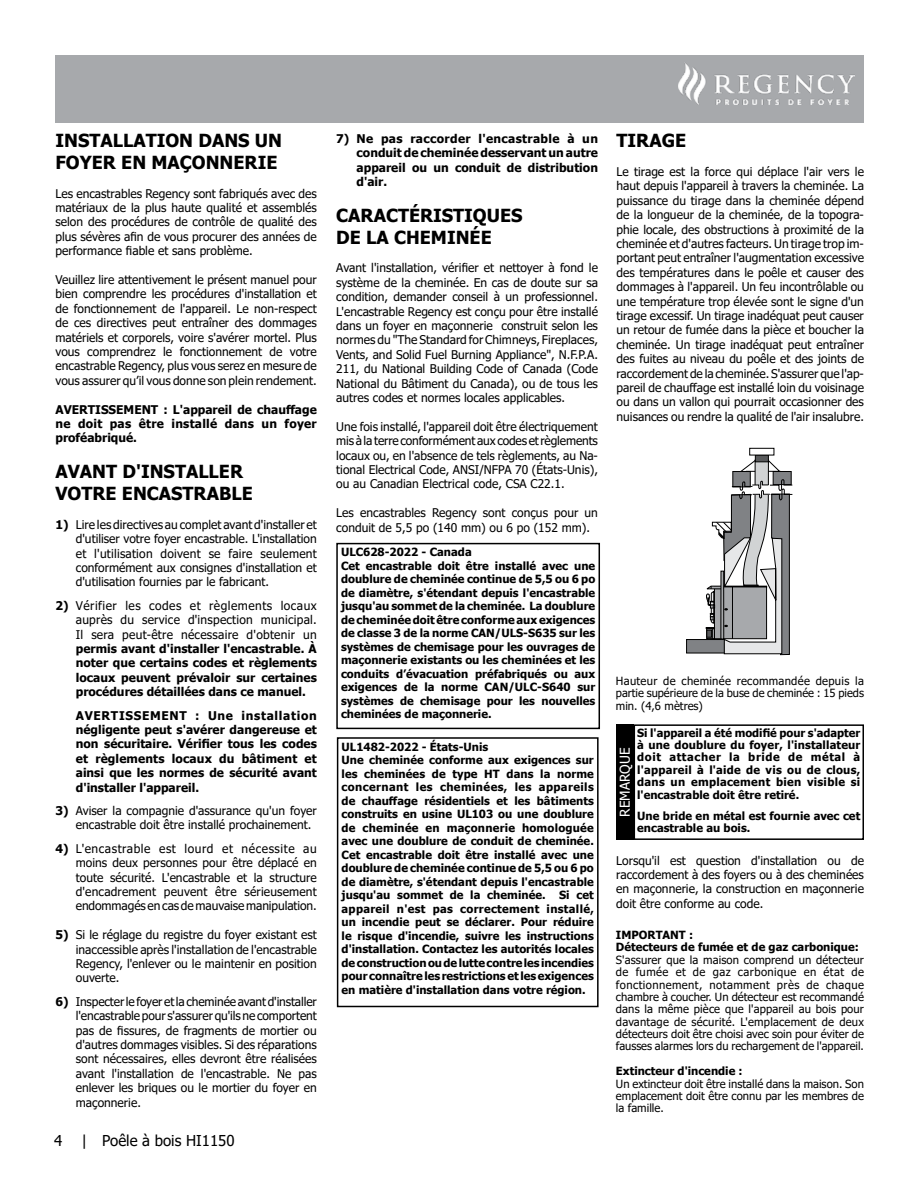
<style>
.page{position:relative;width:918px;height:1188px;background:#fff}
.page>*{position:absolute;margin:0;border:0;box-sizing:border-box;transform-origin:0 0}
.t1{font:700 18px/21.6px "Tahoma";color:#000}
.t2{font:15px "Tahoma";color:#000}
.t3{font:13.5px "Tahoma";color:#fff}
.t4{font:12px/14.4px "Tahoma";color:#000;text-align:justify}
.t5{font:700 12px/14.4px "Tahoma";color:#000;text-align:justify}
.t6{font:700 11.25px/13.5px "Tahoma";color:#000}
.t7{font:11.25px/12.3px "Tahoma";color:#000;text-align:justify}
.s1{font-weight:700}
</style>
<div class="page">
<div style="left:56px;top:55px;width:808px;height:67px;background:#a7a9ac"></div>
<img style="left:678px;top:63px;width:176px;height:42px">
<div style="left:686px;top:639px;width:39px;height:14px;background:#808285;border:1px solid #000"></div>
<div style="left:755px;top:455px;width:14px;height:7px;background:#58595b;border:1px solid #000"></div>
<div style="left:749px;top:448px;width:25px;height:7px;background:#fff;border:1px solid #000"></div>
<svg style="left:705px;top:459px;width:88px;height:196px"></svg>
<div style="left:336px;top:543px;width:264px;height:186px;border:2px solid #000"></div>
<div style="left:337px;top:737px;width:262px;height:270px;border:2px solid #000"></div>
<div style="left:616px;top:724px;width:17px;height:116px;background:#000"></div>
<div style="left:634px;top:724px;width:230px;height:116px;border:2px solid #000"></div>
<h1 class="t1" style="left:56px;top:131px;width:228px">INSTALLATION DANS UN<br>FOYER EN MAÇONNERIE</h1>
<p class="t4" style="left:56px;top:187px;width:263px">Les encastrables Regency sont fabriqués avec des matériaux de la plus haute qualité et assemblés selon des procédures de contrôle de qualité des plus sévères afin de vous procurer des années de performance fiable et sans problème.</p>
<p class="t4" style="left:56px;top:273px;width:263px">Veuillez lire attentivement le présent manuel pour bien comprendre les procédures d'installation et de fonctionnement de l'appareil. Le non-respect de ces directives peut entraîner des dommages matériels et corporels, voire s'avérer mortel. Plus vous comprendrez le fonctionnement de votre encastrable Regency, plus vous serez en mesure de vous assurer qu’il vous donne son plein rendement.</p>
<p class="t5" style="left:56px;top:403px;width:263px">AVERTISSEMENT : L'appareil de chauffage ne doit pas être installé dans un foyer proféabriqué.</p>
<h1 class="t1" style="left:56px;top:462px;width:199px">AVANT D'INSTALLER<br>VOTRE ENCASTRABLE</h1>
<p class="t4" style="left:76px;top:518px;width:243px;text-indent:-20px"><span class="s1">1)</span> Lire les directives au complet avant d'installer et d'utiliser votre foyer encastrable. L'installation et l'utilisation doivent se faire seulement conformément aux consignes d'installation et d'utilisation fournies par le fabricant.</p>
<p class="t4" style="left:76px;top:599px;width:243px;text-indent:-20px"><span class="s1">2)</span> Vérifier les codes et règlements locaux auprès du service d'inspection municipal.<br>Il sera peut-être nécessaire d'obtenir un</p>
<p class="t5" style="left:76px;top:642px;width:243px">permis avant d'installer l'encastrable. À noter que certains codes et règlements locaux peuvent prévaloir sur certaines procédures détaillées dans ce manuel.</p>
<p class="t5" style="left:76px;top:709px;width:243px">AVERTISSEMENT : Une installation négligente peut s'avérer dangereuse et non sécuritaire. Vérifier tous les codes et règlements locaux du bâtiment et ainsi que les normes de sécurité avant d'installer l'appareil.</p>
<p class="t4" style="left:76px;top:804px;width:243px;text-indent:-20px"><span class="s1">3)</span> Aviser la compagnie d'assurance qu'un foyer encastrable doit être installé prochainement.</p>
<p class="t4" style="left:76px;top:842px;width:243px;text-indent:-20px"><span class="s1">4)</span> L'encastrable est lourd et nécessite au moins deux personnes pour être déplacé en toute sécurité. L'encastrable et la structure d'encadrement peuvent être sérieusement endommagés en cas de mauvaise manipulation.</p>
<p class="t4" style="left:76px;top:928px;width:243px;text-indent:-20px"><span class="s1">5)</span> Si le réglage du registre du foyer existant est inaccessible après l'installation de l'encastrable Regency, l'enlever ou le maintenir en position ouverte.</p>
<p class="t4" style="left:76px;top:995px;width:243px;text-indent:-20px"><span class="s1">6)</span> Inspecter le foyer et la cheminée avant d'installer l'encastrable pour s'assurer qu'ils ne comportent pas de fissures, de fragments de mortier ou d'autres dommages visibles. Si des réparations sont nécessaires, elles devront être réalisées avant l'installation de l'encastrable. Ne pas enlever les briques ou le mortier du foyer en maçonnerie.</p>
<p class="t2" style="left:54px;top:1131px;width:10px">4</p>
<p class="t2" style="left:82px;top:1131px;width:155px">| Poêle à bois HI1150</p>
<p class="t5" style="left:357px;top:132px;width:243px;text-indent:-20px">7) Ne pas raccorder l'encastrable à un conduit de cheminée desservant un autre appareil ou un conduit de distribution d'air.</p>
<h1 class="t1" style="left:336px;top:205px;width:188px">CARACTÉRISTIQUES<br>DE LA CHEMINÉE</h1>
<p class="t4" style="left:336px;top:261px;width:263px">Avant l'installation, vérifier et nettoyer à fond le système de la cheminée. En cas de doute sur sa condition, demander conseil à un professionnel.<br>L'encastrable Regency est conçu pour être installé dans un foyer en maçonnerie construit selon les normes du "The Standard for Chimneys, Fireplaces, Vents, and Solid Fuel Burning Appliance", N.F.P.A.<br>211, du National Building Code of Canada (Code National du Bâtiment du Canada), ou de tous les autres codes et normes locales applicables.</p>
<p class="t4" style="left:336px;top:420px;width:263px">Une fois installé, l'appareil doit être électriquement mis à la terre conformément aux codes et règlements locaux ou, en l'absence de tels règlements, au Na&shy;tional Electrical Code, ANSI/NFPA 70 (États-Unis), ou au Canadian Electrical code, CSA C22.1.</p>
<p class="t4" style="left:336px;top:506px;width:263px">Les encastrables Regency sont conçus pour un conduit de 5,5 po (140 mm) ou 6 po (152 mm).</p>
<p class="t6" style="left:341px;top:546px;width:256px">ULC628-2022 - Canada<br>Cet encastrable doit être installé avec une doublure de cheminée continue de 5,5 ou 6 po de diamètre, s'étendant depuis l'encastrable jusqu'au sommet de la cheminée. La doublure de cheminée doit être conforme aux exigences de classe 3 de la norme CAN/ULS-S635 sur les systèmes de chemisage pour les ouvrages de maçonnerie existants ou les cheminées et les conduits d’évacuation préfabriqués ou aux exigences de la norme CAN/ULC-S640 sur systèmes de chemisage pour les nouvelles cheminées de maçonnerie.</p>
<p class="t6" style="left:342px;top:740px;width:254px">UL1482-2022 - États-Unis<br>Une cheminée conforme aux exigences sur les cheminées de type HT dans la norme concernant les cheminées, les appareils de chauffage résidentiels et les bâtiments construits en usine UL103 ou une doublure de cheminée en maçonnerie homologuée avec une doublure de conduit de cheminée.<br>Cet encastrable doit être installé avec une doublure de cheminée continue de 5,5 ou 6 po de diamètre, s'étendant depuis l'encastrable jusqu'au sommet de la cheminée. Si cet appareil n'est pas correctement installé, un incendie peut se déclarer. Pour réduire le risque d'incendie, suivre les instructions d'installation. Contactez les autorités locales de construction ou de lutte contre les incendies pour connaître les restrictions et les exigences en matière d'installation dans votre région.</p>
<h1 class="t1" style="left:617px;top:131px;width:71px">TIRAGE</h1>
<p class="t4" style="left:617px;top:165px;width:249px">Le tirage est la force qui déplace l'air vers le haut depuis l'appareil à travers la cheminée. La puissance du tirage dans la cheminée dépend de la longueur de la cheminée, de la topogra&shy;phie locale, des obstructions à proximité de la cheminée et d'autres facteurs. Un tirage trop im&shy;portant peut entraîner l'augmentation excessive des températures dans le poêle et causer des dommages à l'appareil. Un feu incontrôlable ou une température trop élevée sont le signe d'un tirage excessif. Un tirage inadéquat peut causer un retour de fumée dans la pièce et boucher la cheminée. Un tirage inadéquat peut entraîner des fuites au niveau du poêle et des joints de raccordement de la cheminée. S'assurer que l'ap&shy;pareil de chauffage est installé loin du voisinage ou dans un vallon qui pourrait occasionner des nuisances ou rendre la qualité de l'air insalubre.</p>
<p class="t7" style="left:616px;top:675px;width:250px">Hauteur de cheminée recommandée depuis la partie supérieure de la buse de cheminée : 15 pieds min. (4,6 mètres)</p>
<p class="t6" style="left:637px;top:727px;width:225px;line-height:12.3px;text-align:justify">Si l'appareil a été modifié pour s'adapter à une doublure du foyer, l'installateur doit attacher la bride de métal à l'appareil à l'aide de vis ou de clous, dans un emplacement bien visible si l'encastrable doit être retiré.</p>
<p class="t6" style="left:637px;top:810px;width:225px;line-height:12.3px">Une bride en métal est fournie avec cet encastrable au bois.</p>
<p class="t4" style="left:616px;top:854px;width:249px">Lorsqu'il est question d'installation ou de raccordement à des foyers ou à des cheminées en maçonnerie, la construction en maçonnerie doit être conforme au code.</p>
<p class="t3" style="left:616px;top:817px;width:70px;rotate:-90deg">REMARQUE</p>
<p class="t6" style="left:616px;top:929px;width:244px;line-height:12.5px">IMPORTANT :<br>Détecteurs de fumée et de gaz carbonique:</p>
<p class="t7" style="left:616px;top:954px;width:250px">S'assurer que la maison comprend un détecteur de fumée et de gaz carbonique en état de fonctionnement, notamment près de chaque chambre à coucher. Un détecteur est recommandé dans la même pièce que l'appareil au bois pour davantage de sécurité. L'emplacement de deux détecteurs doit être choisi avec soin pour éviter de fausses alarmes lors du rechargement de l'appareil.</p>
<p class="t6" style="left:616px;top:1065px;width:128px">Extincteur d'incendie :</p>
<p class="t7" style="left:616px;top:1078px;width:250px">Un extincteur doit être installé dans la maison. Son emplacement doit être connu par les membres de la famille.</p>
</div>
